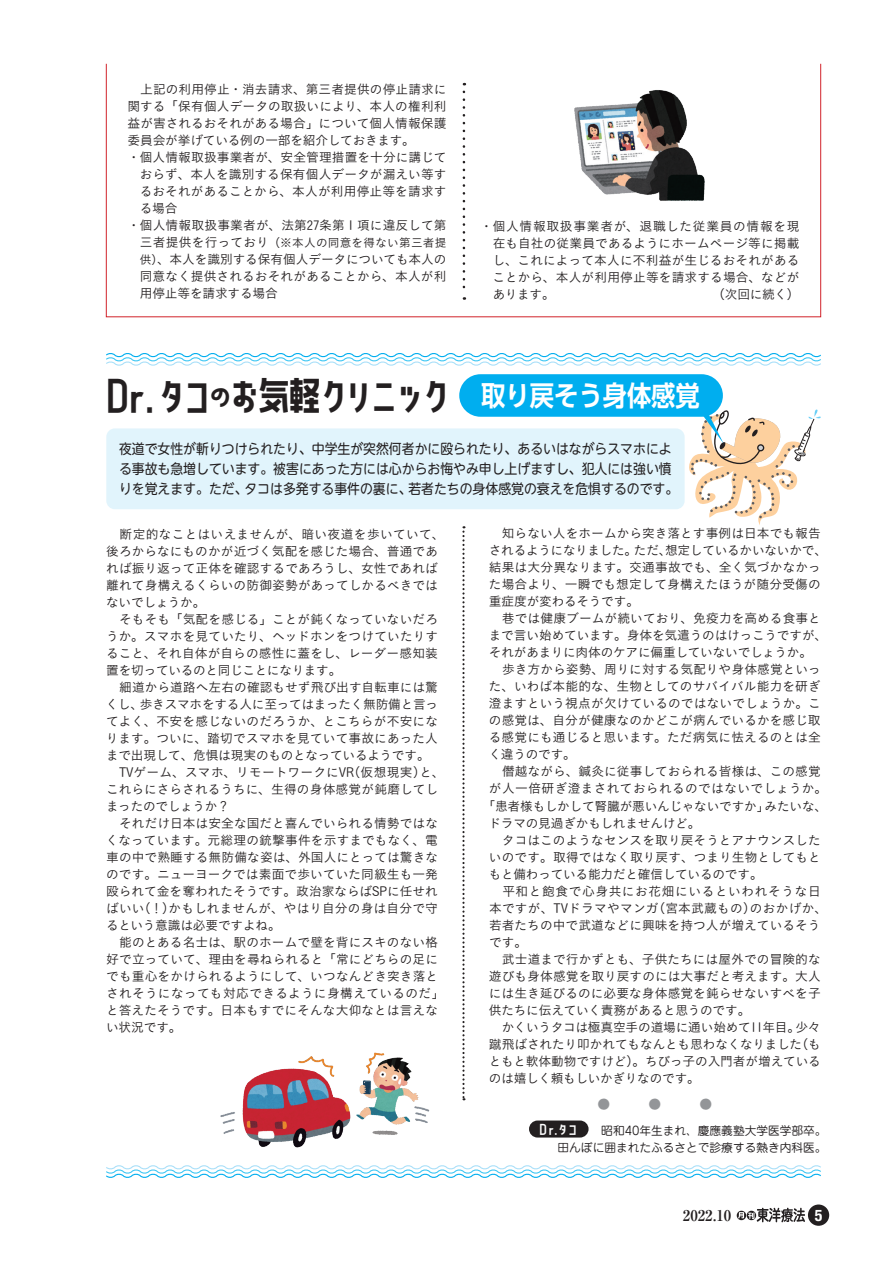
<style>
.page{position:relative;width:893px;height:1263px;background:#fff}
.page>*{position:absolute;margin:0;border:0;box-sizing:border-box;transform-origin:0 0}
.t1{font:42.45px "bananaslipplus";letter-spacing:-.17em;color:#231f20}
.t2{font:700 condensed 15.9px "Helvetica Neue LT Std";color:#fff}
.t3{font:700 14.85px "Ryumin Pro";color:#231f20}
.t4{font:13.8px/20.2px "UD Shin M Go Pr 6 N";color:#231f20;scale:.93 1}
.t5{font:13.8px "bananaslipplus";color:#fff}
.t6{font:12.75px/17px "Koburina Go Std N W3";color:#231f20;text-align:justify}
.t7{font:12.75px "Koburina Go Std N W3";letter-spacing:-.025em;color:#231f20}
.t8{font:12.75px "Koburina Go Std N W3";letter-spacing:-.02em;color:#231f20}
.t9{font:12.75px "Koburina Go Std N W3";letter-spacing:.02em;color:#231f20}
.t10{font:12.75px "Koburina Go Std N W3";letter-spacing:.04em;color:#231f20}
.t11{font:11.7px/17.1px "Jun 201 Pro";color:#231f20;text-align:right}
.t12{font:11.7px "Koburina Go Std N W3";letter-spacing:.015em;color:#231f20}
.s1{font-size:12.75px}
.s2{font-size:11.7px}
.s3{font-size:29.7px}
.s4{font-family:"UD Shin Go Pr 6 N De";font-weight:700;font-size:27.6px;color:#fff}
</style>
<div class="page">
<svg style="left:106px;top:353px;width:715px;height:13px"></svg>
<svg style="left:106px;top:1165px;width:715px;height:13px"></svg>
<div style="left:808px;top:1204px;width:21px;height:22px;background:#231f20;border-radius:50%"></div>
<svg style="left:738px;top:1208px;width:67px;height:14px"></svg>
<svg style="left:463px;top:92px;width:2px;height:208px"></svg>
<svg style="left:689px;top:400px;width:132px;height:125px"></svg>
<div style="left:459px;top:374px;width:264px;height:43px;background:#00aeef;border-radius:21px"></div>
<div style="left:106px;top:428px;width:579px;height:81px;background:#e1f4fc;border-radius:9px"></div>
<svg style="left:462px;top:526px;width:3px;height:574px"></svg>
<div style="left:529px;top:1120px;width:60px;height:17px;background:#231f20;border-radius:9px"></div>
<img style="left:574px;top:90px;width:131px;height:111px">
<img style="left:220px;top:1052px;width:210px;height:96px">
<p class="t6" style="left:140px;top:81px;width:308px">上記の利用停止・消去請求、第三者提供の停止請求に</p>
<p class="t6" style="left:127px;top:98px;width:321px">関する「保有個人データの取扱いにより、本人の権利利</p>
<p class="t6" style="left:128px;top:115px;width:321px">益が害されるおそれがある場合」について個人情報保護</p>
<p class="t8" style="left:127px;top:131px;width:289px">委員会が挙げている例の一部を紹介しておきます。</p>
<p class="t6" style="left:127px;top:149px;width:321px">・個人情報取扱事業者が、安全管理措置を十分に講じて</p>
<p class="t6" style="left:140px;top:166px;width:308px">おらず、本人を識別する保有個人データが漏えい等す</p>
<p class="t6" style="left:140px;top:183px;width:308px">るおそれがあることから、本人が利用停止等を請求す</p>
<p class="t6" style="left:140px;top:200px;width:39px">る場合</p>
<p class="t6" style="left:127px;top:217px;width:321px">・個人情報取扱事業者が、法第27条第１項に違反して第</p>
<p class="t12" style="left:140px;top:234px;width:308px"><span class="s1">三者提供を行っており</span>（※本人の同意を得ない第三者提</p>
<p class="t6" style="left:140px;top:251px;width:308px"><span class="s2">供）</span>、本人を識別する保有個人データについても本人の同意なく提供されるおそれがあることから、本人が利用停止等を請求する場合</p>
<p class="t6" style="left:492px;top:217px;width:309px;text-indent:-12px">・個人情報取扱事業者が、退職した従業員の情報を現在も自社の従業員であるようにホームページ等に掲載し、これによって本人に不利益が生じるおそれがあることから、本人が利用停止等を請求する場合、などがあります。</p>
<p class="t6" style="left:712px;top:285px;width:89px">（次回に続く）</p>
<h1 class="t1" style="left:104px;top:373px;width:597px">Dr．タコ<span class="s3">の</span>お気軽クリニック <span class="s4">取り戻そう身体感覚</span></h1>
<p class="t4" style="left:119px;top:438px;width:603px">夜道で女性が斬りつけられたり、中学生が突然何者かに殴られたり、あるいはながらスマホによる事故も急増しています。被害にあった方には心からお悔やみ申し上げますし、犯人には強い憤りを覚えます。ただ、タコは多発する事件の裏に、若者たちの身体感覚の衰えを危惧するのです。</p>
<p class="t6" style="left:106px;top:525px;width:340px;text-align:left">　断定的なことはいえませんが、暗い夜道を歩いていて、後ろからなにものかが近づく気配を感じた場合、普通であれば振り返って正体を確認するであろうし、女性であれば離れて身構えるくらいの防御姿勢があってしかるべきではないでしょうか。<br>　そもそも「気配を感じる」ことが鈍くなっていないだろうか。スマホを見ていたり、ヘッドホンをつけていたりすること、それ自体が自らの感性に蓋をし、レーダー感知装置を切っているのと同じことになります。<br>　細道から道路へ左右の確認もせず飛び出す自転車には驚くし、歩きスマホをする人に至ってはまったく無防備と言ってよく、不安を感じないのだろうか、とこちらが不安になります。ついに、踏切でスマホを見ていて事故にあった人まで出現して、危惧は現実のものとなっているようです。　TVゲーム、スマホ、リモートワークにVR（仮想現実）と、これらにさらされるうちに、生得の身体感覚が鈍磨してしまったのでしょうか？<br>　それだけ日本は安全な国だと喜んでいられる情勢ではなくなっています。元総理の銃撃事件を示すまでもなく、電車の中で熟睡する無防備な姿は、外国人にとっては驚きなのです。ニューヨークでは素面で歩いていた同級生も一発殴られて金を奪われたそうです。政治家ならばSPに任せればいい（！）かもしれませんが、やはり自分の身は自分で守るという意識は必要ですよね。<br>　能のとある名士は、駅のホームで壁を背にスキのない格好で立っていて、理由を尋ねられると「常にどちらの足にでも重心をかけられるようにして、いつなんどき突き落とされそうになっても対応できるように身構えているのだ」と答えたそうです。日本もすでにそんな大仰なとは言えない状況です。</p>
<p class="t6" style="left:489px;top:525px;width:333px">　知らない人をホームから突き落とす事例は日本でも報告</p>
<p class="t7" style="left:489px;top:541px;width:340px">されるようになりました。ただ、想定しているかいないかで、</p>
<p class="t6" style="left:489px;top:559px;width:334px">結果は大分異なります。交通事故でも、全く気づかなかっ</p>
<p class="t6" style="left:489px;top:576px;width:333px">た場合より、一瞬でも想定して身構えたほうが随分受傷の</p>
<p class="t6" style="left:489px;top:593px;width:152px">重症度が変わるそうです。</p>
<p class="t6" style="left:489px;top:610px;width:333px">　巷では健康ブームが続いており、免疫力を高める食事と</p>
<p class="t8" style="left:489px;top:626px;width:340px">まで言い始めています。身体を気遣うのはけっこうですが、</p>
<p class="t7" style="left:489px;top:643px;width:325px">それがあまりに肉体のケアに偏重していないでしょうか。</p>
<p class="t6" style="left:489px;top:661px;width:333px">　歩き方から姿勢、周りに対する気配りや身体感覚といっ</p>
<p class="t6" style="left:489px;top:678px;width:333px">た、いわば本能的な、生物としてのサバイバル能力を研ぎ</p>
<p class="t6" style="left:489px;top:695px;width:333px">澄ますという視点が欠けているのではないでしょうか。こ</p>
<p class="t6" style="left:489px;top:712px;width:333px">の感覚は、自分が健康なのかどこが病んでいるかを感じ取</p>
<p class="t6" style="left:489px;top:729px;width:333px">る感覚にも通じると思います。ただ病気に怯えるのとは全</p>
<p class="t6" style="left:489px;top:746px;width:89px">く違うのです。</p>
<p class="t6" style="left:489px;top:763px;width:333px">　僭越ながら、鍼灸に従事しておられる皆様は、この感覚</p>
<p class="t9" style="left:489px;top:779px;width:340px">が人一倍研ぎ澄まされておられるのではないでしょうか。</p>
<p class="t8" style="left:482px;top:796px;width:346px">「患者様もしかして腎臓が悪いんじゃないですか」みたいな、</p>
<p class="t7" style="left:489px;top:813px;width:213px">ドラマの見過ぎかもしれませんけど。</p>
<p class="t6" style="left:489px;top:831px;width:333px">　タコはこのようなセンスを取り戻そうとアナウンスした</p>
<p class="t6" style="left:489px;top:848px;width:334px">いのです。取得ではなく取り戻す、つまり生物としてもと</p>
<p class="t7" style="left:489px;top:864px;width:275px">もと備わっている能力だと確信しているのです。</p>
<p class="t10" style="left:489px;top:881px;width:333px">　平和と飽食で心身共にお花畑にいるといわれそうな日</p>
<p class="t6" style="left:489px;top:899px;width:340px">本ですが、TVドラマやマンガ（宮本武蔵もの）のおかげか、</p>
<p class="t6" style="left:489px;top:916px;width:333px">若者たちの中で武道などに興味を持つ人が増えているそう</p>
<p class="t6" style="left:489px;top:933px;width:40px">です。</p>
<p class="t6" style="left:489px;top:950px;width:333px">　武士道まで行かずとも、子供たちには屋外での冒険的な</p>
<p class="t6" style="left:489px;top:967px;width:333px">遊びも身体感覚を取り戻すのには大事だと考えます。大人</p>
<p class="t6" style="left:489px;top:984px;width:333px">には生き延びるのに必要な身体感覚を鈍らせないすべを子</p>
<p class="t7" style="left:489px;top:1000px;width:263px">供たちに伝えていく責務があると思うのです。</p>
<p class="t8" style="left:489px;top:1017px;width:333px">　かくいうタコは極真空手の道場に通い始めて11年目。少々</p>
<p class="t6" style="left:489px;top:1035px;width:333px">蹴飛ばされたり叩かれてもなんとも思わなくなりました（も</p>
<p class="t6" style="left:489px;top:1052px;width:334px">ともと軟体動物ですけど）。ちびっ子の入門者が増えている</p>
<p class="t7" style="left:489px;top:1068px;width:213px">のは嬉しく頼もしいかぎりなのです。</p>
<p class="t5" style="left:539px;top:1122px;width:41px">Dr.タコ</p>
<p class="t11" style="left:558px;top:1121px;width:270px">昭和40年生まれ、慶應義塾大学医学部卒。<br>田んぼに囲まれたふるさとで診療する熱き内科医。</p>
<p class="t3" style="left:683px;top:1203px;width:50px">2022.10</p>
<p class="t2" style="left:815px;top:1206px;width:9px">5</p>
</div>
